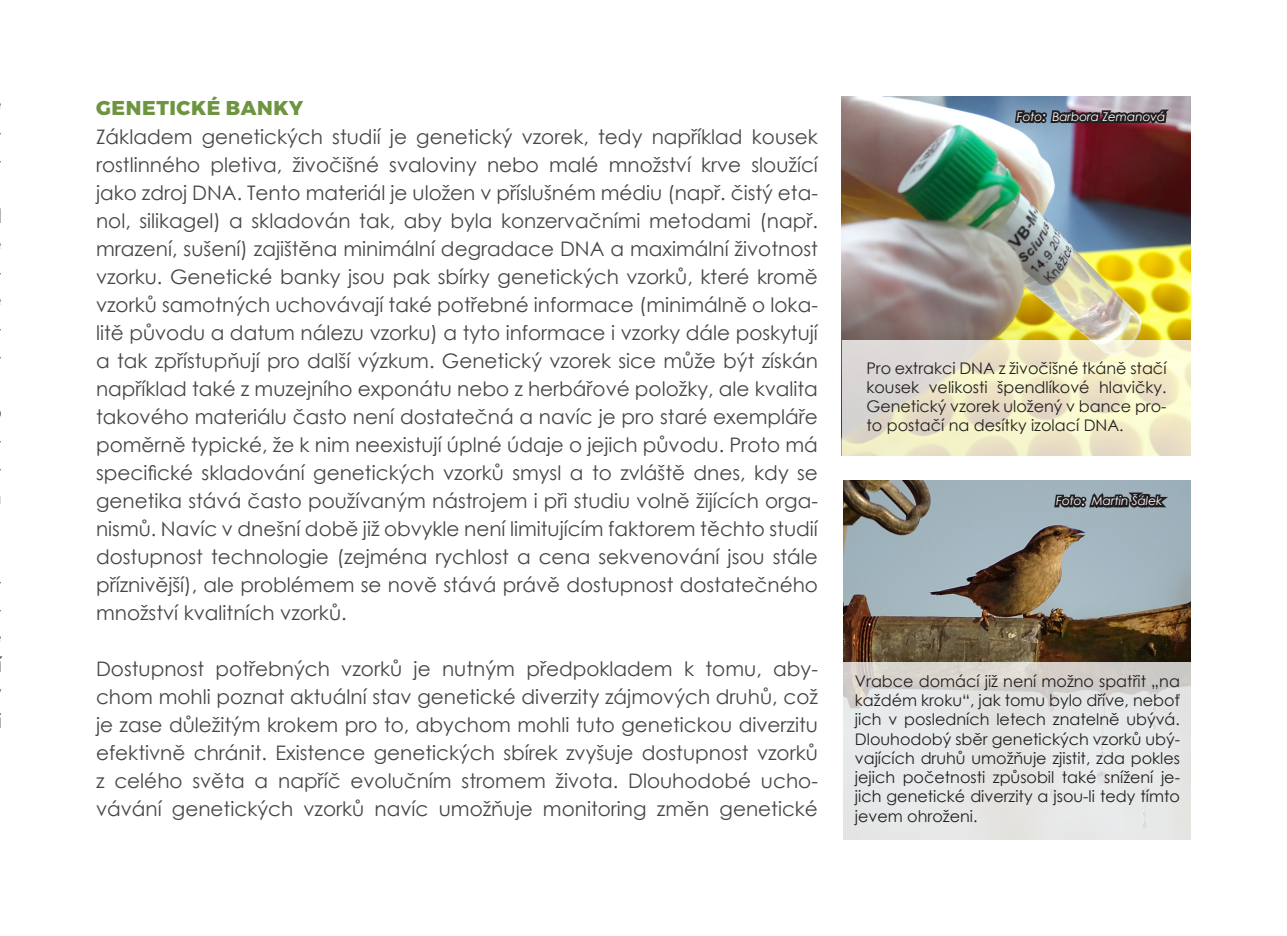
<style>
.page{position:relative;width:1287px;height:936px;background:#fff}
.page>*{position:absolute;margin:0;border:0;box-sizing:border-box;transform-origin:0 0}
.t1{font:20px/28px "Century Gothic";color:#454647;text-align:justify}
.t2{font:800 20px "Montserrat";letter-spacing:.03em;color:#6e9441}
.t3{font:16px/19.2px "Century Gothic";color:#231f20;text-align:justify}
.t4{font:italic 12px "Century Gothic";color:#fff}
</style>
<div class="page">
<img style="left:842px;top:96px;width:349px;height:244px">
<svg style="left:842px;top:340px;width:349px;height:116px;background:#ebe6cb"></svg>
<svg style="left:1012px;top:96px;width:162px;height:35px;background:#796f7c"></svg>
<img style="left:844px;top:480px;width:346px;height:181px">
<svg style="left:843px;top:661px;width:348px;height:179px;background:#e2e2e1"></svg>
<svg style="left:1052px;top:442px;width:121px;height:73px"></svg>
<p class="t2" style="left:96px;top:96px;width:209px">GENETICKÉ BANKY</p>
<p class="t1" style="left:96px;top:122px;width:723px">Základem genetických studií je genetický vzorek, tedy například kousek rostlinného pletiva, živočišné svaloviny nebo malé množství krve sloužící jako zdroj DNA. Tento materiál je uložen v příslušném médiu (např. čistý eta&shy;nol, silikagel) a skladován tak, aby byla konzervačními metodami (např. mrazení, sušení) zajištěna minimální degradace DNA a maximální životnost vzorku. Genetické banky jsou pak sbírky genetických vzorků, které kromě vzorků samotných uchovávají také potřebné informace (minimálně o loka&shy;litě původu a datum nálezu vzorku) a tyto informace i vzorky dále poskytují a tak zpřístupňují pro další výzkum. Genetický vzorek sice může být získán například také z muzejního exponátu nebo z herbářové položky, ale kvalita takového materiálu často není dostatečná a navíc je pro staré exempláře poměrně typické, že k nim neexistují úplné údaje o jejich původu. Proto má specifické skladování genetických vzorků smysl a to zvláště dnes, kdy se genetika stává často používaným nástrojem i při studiu volně žijících orga&shy;nismů. Navíc v dnešní době již obvykle není limitujícím faktorem těchto studií dostupnost technologie (zejména rychlost a cena sekvenování jsou stále příznivější), ale problémem se nově stává právě dostupnost dostatečného množství kvalitních vzorků.</p>
<p class="t1" style="left:96px;top:654px;width:723px">Dostupnost potřebných vzorků je nutným předpokladem k tomu, aby&shy;chom mohli poznat aktuální stav genetické diverzity zájmových druhů, což je zase důležitým krokem pro to, abychom mohli tuto genetickou diverzitu efektivně chránit. Existence genetických sbírek zvyšuje dostupnost vzorků z celého světa a napříč evolučním stromem života. Dlouhodobé ucho&shy;vávání genetických vzorků navíc umožňuje monitoring změn genetické</p>
<p class="t4" style="left:1017px;top:108px;width:150px">Foto: Barbora Zemanová</p>
<p class="t3" style="left:866px;top:358px;width:302px">Pro extrakci DNA z živočišné tkáně stačí kousek velikosti špendlíkové hlavičky.<br>Genetický vzorek uložený v bance pro&shy;to postačí na desítky izolací DNA.</p>
<p class="t4" style="left:1056px;top:492px;width:107px">Foto: Martin Šálek</p>
<p class="t3" style="left:855px;top:671px;width:326px">Vrabce domácí již není možno spatřit „na každém kroku“, jak tomu bylo dříve, neboť jich v posledních letech znatelně ubývá.<br>Dlouhodobý sběr genetických vzorků ubý&shy;vajících druhů umožňuje zjistit, zda pokles jejich početnosti způsobil také snížení je&shy;jich genetické diverzity a jsou-li tedy tímto jevem ohroženi.</p>
</div>
